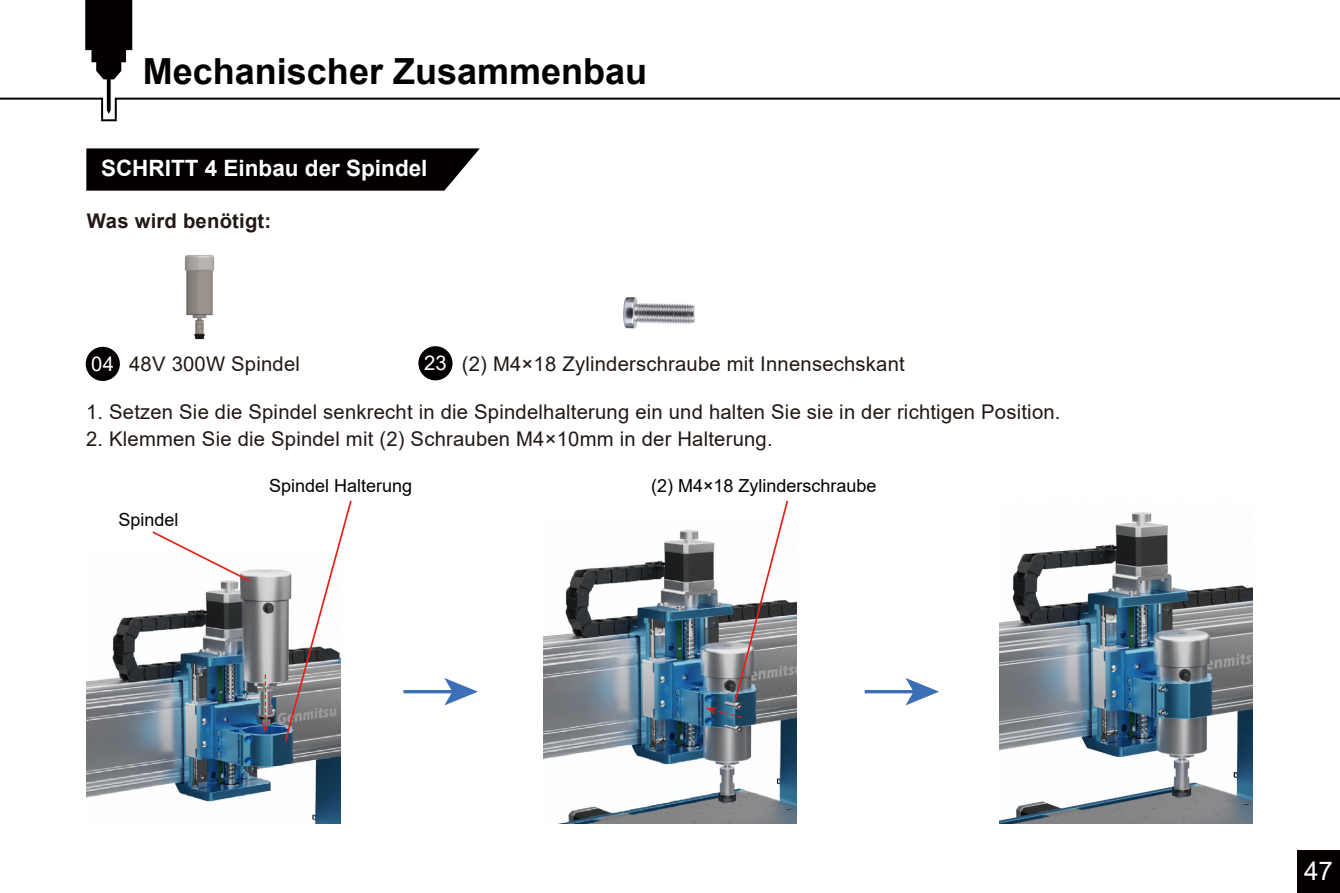
<style>
.page{position:relative;width:1340px;height:893px;background:#fff}
.page>*{position:absolute;margin:0;border:0;box-sizing:border-box;transform-origin:0 0}
.t1{font:700 36px "Arial";color:#040000}
.t2{font:25.88px "Arial";color:#fff}
.t3{font:700 22.5px "Arial";color:#fff}
.t4{font:20.25px "Arial";letter-spacing:.01em;color:#221815}
.t5{font:700 20.25px "Arial";letter-spacing:.01em;color:#221815}
.t6{font:18px "Arial";color:#040000}
.s1{color:#fff}
</style>
<div class="page">
<div style="left:1297px;top:850px;width:42px;height:43px;background:#040000"></div>
<svg style="left:0;top:0;width:1339px;height:122px"></svg>
<svg style="left:86px;top:148px;width:394px;height:43px;background:#131010"></svg>
<div style="left:86px;top:347px;width:34px;height:34px;background:#040000;border-radius:50%"></div>
<img style="left:999px;top:512px;width:253px;height:312px">
<img style="left:543px;top:530px;width:253px;height:294px">
<img style="left:87px;top:569px;width:253px;height:255px">
<hr style="left:403px;top:690px;width:51px;height:3px;background:#3b6fb6">
<svg style="left:444px;top:678px;width:34px;height:27px"></svg>
<hr style="left:864px;top:690px;width:51px;height:3px;background:#3b6fb6">
<svg style="left:905px;top:678px;width:34px;height:27px"></svg>
<svg style="left:150px;top:531px;width:102px;height:52px"></svg>
<svg style="left:283px;top:500px;width:69px;height:243px"></svg>
<svg style="left:262px;top:674px;width:7px;height:58px"></svg>
<svg style="left:706px;top:500px;width:83px;height:219px"></svg>
<img style="left:184px;top:255px;width:30px;height:85px">
<div style="left:418px;top:346px;width:34px;height:34px;background:#040000;border-radius:50%"></div>
<img style="left:623px;top:297px;width:72px;height:32px">
<h1 class="t1" style="left:143px;top:46px;width:506px">Mechanischer Zusammenbau</h1>
<p class="t3" style="left:101px;top:153px;width:328px">SCHRITT 4 Einbau der Spindel</p>
<p class="t5" style="left:87px;top:206px;width:186px">Was wird benötigt:</p>
<p class="t4" style="left:91px;top:350px;width:210px"><span class="s1">04</span> 48V 300W Spindel</p>
<p class="t4" style="left:424px;top:350px;width:482px"><span class="s1">23</span> (2) M4×18 Zylinderschraube mit Innensechskant</p>
<p class="t4" style="left:86px;top:398px;width:976px">1. Setzen Sie die Spindel senkrecht in die Spindelhalterung ein und halten Sie sie in der richtigen Position.</p>
<p class="t4" style="left:86px;top:425px;width:688px">2. Klemmen Sie die Spindel mit (2) Schrauben M4×10mm in der Halterung.</p>
<p class="t6" style="left:118px;top:507px;width:61px">Spindel</p>
<p class="t6" style="left:269px;top:473px;width:144px">Spindel Halterung</p>
<p class="t6" style="left:651px;top:473px;width:227px">(2) M4×18 Zylinderschraube</p>
<p class="t2" style="left:1304px;top:853px;width:30px">47</p>
</div>
